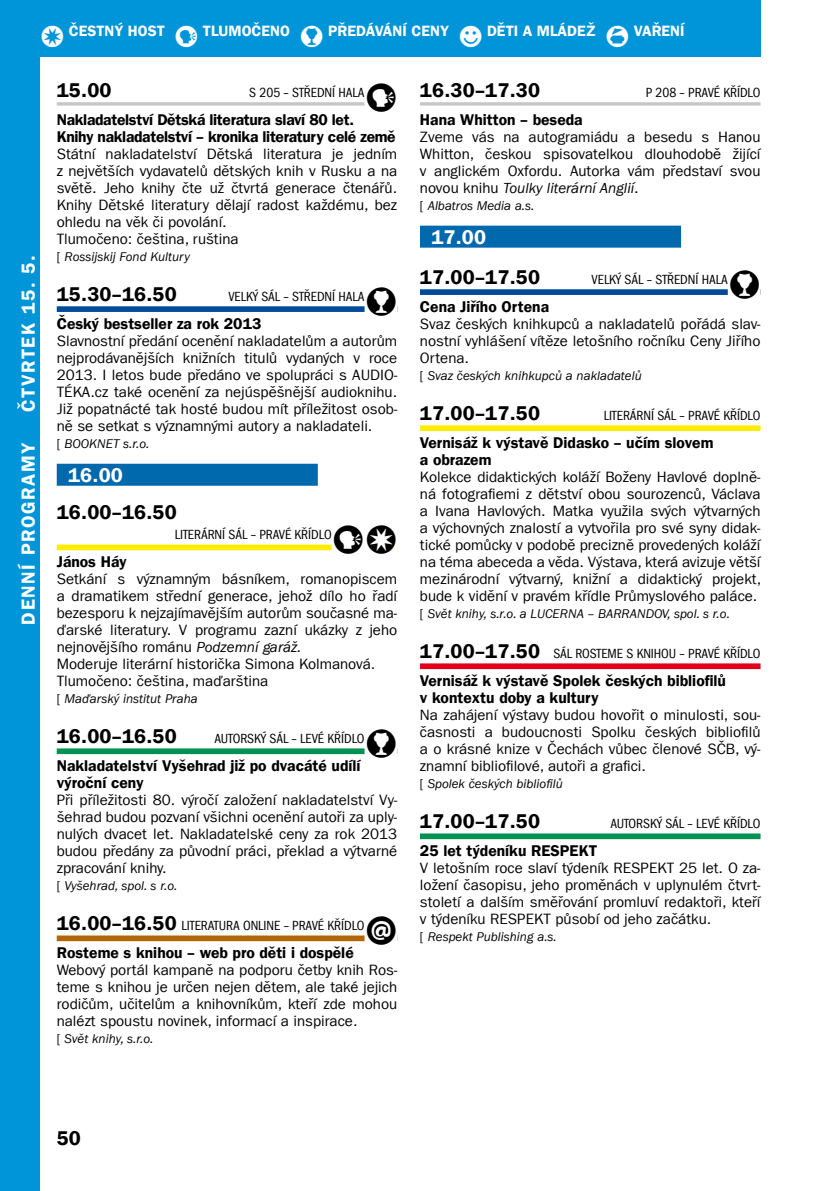
<style>
.page{position:relative;width:840px;height:1191px;background:#fff}
.page>*{position:absolute;margin:0;border:0;box-sizing:border-box;transform-origin:0 0}
.t1{font:20px "Franklin Gothic LT Com Dm";letter-spacing:.01em;color:#000}
.t2{font:20px "Franklin Gothic LT Com Dm";letter-spacing:.01em;color:#fff}
.t3{font:19px "Franklin Gothic LT Com Dm";letter-spacing:.08em;color:#fff}
.t4{font:15.6px/17px "Franklin Gothic LT Com Dm";color:#000}
.t5{font:15.6px/17px "Franklin Gothic LT Com Dm";letter-spacing:-.02em;color:#000}
.t6{font:15px/17px "Franklin Gothic LT Com";color:#000;text-align:justify}
.t7{font:15px "Franklin Gothic LT Com Dm";color:#fff}
.t8{font:condensed 13.6px "Franklin Gothic LT Com";letter-spacing:-.005em;color:#000}
.t9{font:italic 13px "Franklin Gothic LT Com";color:#000}
.s1{font-family:"PIKTO"}
.s2{font-family:"PIKTO";font-stretch:normal;font-size:20px}
.s3{font-style:normal}
.s4{font-style:italic}
.s5{font-family:"Franklin Gothic LT Com Dm";font-stretch:normal;font-size:20px}
</style>
<div class="page">
<div style="left:0;top:0;width:40px;height:1191px;background:#0095d8"></div>
<div style="left:0;top:0;width:760px;height:57px;background:#0095d8"></div>
<svg style="left:57px;top:102px;width:307px;height:4px"></svg>
<div style="left:57px;top:306px;width:340px;height:6px;background:#004a99"></div>
<div style="left:364px;top:304px;width:33px;height:10px;background:#fff"></div>
<div style="left:57px;top:464px;width:260px;height:22px;background:#0069ae"></div>
<div style="left:57px;top:544px;width:340px;height:6px;background:#ffed00"></div>
<div style="left:331px;top:542px;width:66px;height:10px;background:#fff"></div>
<div style="left:57px;top:748px;width:340px;height:6px;background:#009252"></div>
<div style="left:364px;top:746px;width:33px;height:10px;background:#fff"></div>
<div style="left:57px;top:935px;width:340px;height:6px;background:#b26706"></div>
<div style="left:364px;top:933px;width:33px;height:10px;background:#fff"></div>
<svg style="left:420px;top:102px;width:340px;height:4px"></svg>
<div style="left:420px;top:226px;width:260px;height:22px;background:#0069ae"></div>
<div style="left:420px;top:289px;width:340px;height:6px;background:#004a99"></div>
<div style="left:727px;top:287px;width:33px;height:10px;background:#fff"></div>
<div style="left:420px;top:425px;width:340px;height:6px;background:#ffed00"></div>
<div style="left:420px;top:663px;width:340px;height:6px;background:#e2001a"></div>
<div style="left:420px;top:833px;width:340px;height:6px;background:#009252"></div>
<p class="t7" style="left:40px;top:22px;width:646px"><span class="s1">1</span> ČESTNÝ HOST <span class="s1">3</span> TLUMOČENO <span class="s1">4</span> PŘEDÁVÁNÍ CENY <span class="s1">2</span> DĚTI A MLÁDEŽ <span class="s1">9</span> VAŘENÍ</p>
<h1 class="t1" style="left:57px;top:78px;width:56px">15.00</h1>
<p class="t8" style="left:249px;top:84px;width:149px">S 205 – STŘEDNÍ HALA<span class="s2">3</span></p>
<p class="t5" style="left:57px;top:111px;width:340px">Nakladatelství Dětská literatura slaví 80 let.<br>Knihy nakladatelství – kronika literatury celé země</p>
<p class="t6" style="left:57px;top:145px;width:342px;text-align:left">Státní nakladatelství Dětská literatura je jedním z největších vydavatelů dětských knih v Rusku a na světě. Jeho knihy čte už čtvrtá generace čtenářů.<br>Knihy Dětské literatury dělají radost každému, bez ohledu na věk či povolání.<br>Tlumočeno: čeština, ruština</p>
<p class="t9" style="left:57px;top:249px;width:134px"><span class="s3">[</span> Rossijskij Fond Kultury</p>
<h1 class="t1" style="left:57px;top:282px;width:122px">15.30–16.50</h1>
<p class="t8" style="left:228px;top:288px;width:170px">VELKÝ SÁL – STŘEDNÍ HALA<span class="s2">4</span></p>
<p class="t4" style="left:57px;top:315px;width:206px">Český bestseller za rok 2013</p>
<p class="t6" style="left:57px;top:332px;width:342px">Slavnostní předání ocenění nakladatelům a autorům nejprodávanějších knižních titulů vydaných v roce 2013. I letos bude předáno ve spolupráci s AUDIO-TÉKA.cz také ocenění za nejúspěšnější audioknihu.<br>Již popatnácté tak hosté budou mít příležitost osob&shy;ně se setkat s významnými autory a nakladateli.</p>
<p class="t9" style="left:57px;top:436px;width:94px"><span class="s3">[</span> BOOKNET s.r.o.</p>
<h1 class="t2" style="left:68px;top:463px;width:56px">16.00</h1>
<h1 class="t1" style="left:57px;top:500px;width:122px">16.00–16.50</h1>
<p class="t8" style="left:175px;top:527px;width:224px">LITERÁRNÍ SÁL – PRAVÉ KŘÍDLO<span class="s2">31</span></p>
<p class="t4" style="left:57px;top:553px;width:71px">János Háy</p>
<p class="t6" style="left:57px;top:570px;width:342px;text-align:left">Setkání s významným básníkem, romanopiscem a dramatikem střední generace, jehož dílo ho řadí bezesporu k nejzajímavějším autorům současné ma&shy;ďarské literatury. V programu zazní ukázky z jeho nejnovějšího románu <span class="s4">Podzemní garáž.<br></span>Moderuje literární historička Simona Kolmanová.<br>Tlumočeno: čeština, maďarština</p>
<p class="t9" style="left:57px;top:691px;width:142px"><span class="s3">[</span> Maďarský institut Praha</p>
<h1 class="t1" style="left:57px;top:724px;width:122px">16.00–16.50</h1>
<p class="t8" style="left:214px;top:730px;width:184px">AUTORSKÝ SÁL – LEVÉ KŘÍDLO<span class="s2">4</span></p>
<p class="t4" style="left:57px;top:757px;width:305px">Nakladatelství Vyšehrad již po dvacáté udílí výroční ceny</p>
<p class="t6" style="left:57px;top:791px;width:342px">Při příležitosti 80. výročí založení nakladatelství Vy&shy;šehrad budou pozvaní všichni ocenění autoři za uply&shy;nulých dvacet let. Nakladatelské ceny za rok 2013 budou předány za původní práci, překlad a výtvarné zpracování knihy.</p>
<p class="t9" style="left:57px;top:878px;width:122px"><span class="s3">[</span> Vyšehrad, spol. s r.o.</p>
<p class="t8" style="left:57px;top:917px;width:342px"><span class="s5">16.00–16.50</span> LITERATURA ONLINE – PRAVÉ KŘÍDLO<span class="s2">8</span></p>
<p class="t4" style="left:57px;top:944px;width:298px">Rosteme s knihou – web pro děti i dospělé</p>
<p class="t6" style="left:57px;top:961px;width:342px">Webový portál kampaně na podporu četby knih Ros&shy;teme s knihou je určen nejen dětem, ale také jejich rodičům, učitelům a knihovníkům, kteří zde mohou nalézt spoustu novinek, informací a inspirace.</p>
<p class="t9" style="left:57px;top:1031px;width:98px"><span class="s3">[</span> Svět knihy, s.r.o.</p>
<h1 class="t1" style="left:420px;top:78px;width:121px">16.30–17.30</h1>
<p class="t8" style="left:645px;top:84px;width:116px">P 208 – PRAVÉ KŘÍDLO</p>
<p class="t4" style="left:420px;top:111px;width:164px">Hana Whitton – beseda</p>
<p class="t6" style="left:420px;top:128px;width:342px">Zveme vás na autogramiádu a besedu s Hanou Whitton, českou spisovatelkou dlouhodobě žijící v anglickém Oxfordu. Autorka vám představí svou novou knihu <span class="s4">Toulky literární Anglií</span>.</p>
<p class="t9" style="left:420px;top:198px;width:116px"><span class="s3">[</span> Albatros Media a.s.</p>
<h1 class="t2" style="left:431px;top:225px;width:56px">17.00</h1>
<h1 class="t1" style="left:420px;top:265px;width:122px">17.00–17.50</h1>
<p class="t8" style="left:591px;top:271px;width:170px">VELKÝ SÁL – STŘEDNÍ HALA<span class="s2">4</span></p>
<p class="t4" style="left:420px;top:298px;width:131px">Cena Jiřího Ortena</p>
<p class="t6" style="left:420px;top:315px;width:342px">Svaz českých knihkupců a nakladatelů pořádá slav&shy;nostní vyhlášení vítěze letošního ročníku Ceny Jiřího Ortena.</p>
<p class="t9" style="left:420px;top:368px;width:223px"><span class="s3">[</span> Svaz českých knihkupců a nakladatelů</p>
<h1 class="t1" style="left:420px;top:401px;width:121px">17.00–17.50</h1>
<p class="t8" style="left:603px;top:407px;width:158px">LITERÁRNÍ SÁL – PRAVÉ KŘÍDLO</p>
<p class="t4" style="left:420px;top:434px;width:295px">Vernisáž k výstavě Didasko – učím slovem a obrazem</p>
<p class="t6" style="left:420px;top:468px;width:342px">Kolekce didaktických koláží Boženy Havlové doplně&shy;ná fotografiemi z dětství obou sourozenců, Václava a Ivana Havlových. Matka využila svých výtvarných a výchovných znalostí a vytvořila pro své syny didak&shy;tické pomůcky v podobě precizně provedených koláží na téma abeceda a věda. Výstava, která avizuje větší mezinárodní výtvarný, knižní a didaktický projekt, bude k vidění v pravém křídle Průmyslového paláce.</p>
<p class="t9" style="left:420px;top:606px;width:311px"><span class="s3">[</span> Svět knihy, s.r.o. a LUCERNA – BARRANDOV, spol. s r.o.</p>
<p class="t8" style="left:420px;top:645px;width:342px"><span class="s5">17.00–17.50</span> SÁL ROSTEME S KN IHOU – PRAVÉ KŘÍDLO</p>
<p class="t4" style="left:420px;top:672px;width:307px">Vernisáž k výstavě Spolek českých bibliofilů v kontextu doby a kultury</p>
<p class="t6" style="left:420px;top:706px;width:342px">Na zahájení výstavy budou hovořit o minulosti, sou&shy;časnosti a budoucnosti Spolku českých bibliofilů a o krásné knize v Čechách vůbec členové SČB, vý&shy;znamní bibliofilové, autoři a grafici.</p>
<p class="t9" style="left:420px;top:776px;width:144px"><span class="s3">[</span> Spolek českých bibliofilů</p>
<h1 class="t1" style="left:420px;top:809px;width:121px">17.00–17.50</h1>
<p class="t8" style="left:610px;top:815px;width:152px">AUTORSKÝ SÁL – LEVÉ KŘÍDLO</p>
<p class="t4" style="left:420px;top:842px;width:178px">25 let týdeníku RESPEKT</p>
<p class="t6" style="left:420px;top:859px;width:342px">V letošním roce slaví týdeník RESPEKT 25 let. O za&shy;ložení časopisu, jeho proměnách v uplynulém čtvrt&shy;století a dalším směřování promluví redaktoři, kteří v týdeníku RESPEKT působí od jeho začátku.</p>
<p class="t9" style="left:420px;top:929px;width:138px"><span class="s3">[</span> Respekt Publishing a.s.</p>
<p class="t3" style="left:17px;top:412px;width:158px;rotate:-90deg">ČTVRTEK 15. 5.</p>
<p class="t3" style="left:17px;top:624px;width:183px;rotate:-90deg">DENNÍ PROGRAMY</p>
<h1 class="t1" style="left:57px;top:1126px;width:26px">50</h1>
</div>
